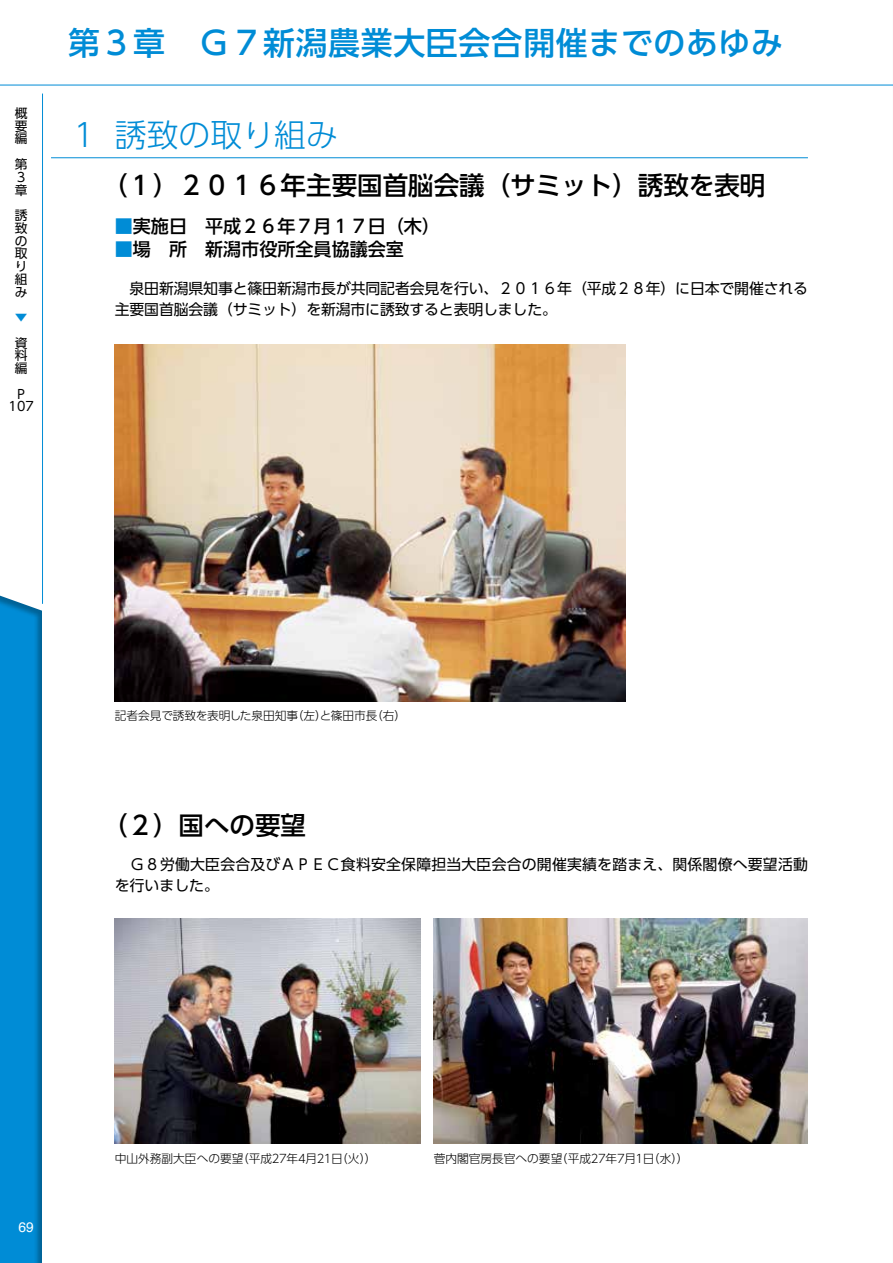
<style>
.page{position:relative;width:893px;height:1263px;background:#fff}
.page>*{position:absolute;margin:0;border:0;box-sizing:border-box;transform-origin:0 0}
.t1{font:500 31.95px "UD Shin Go Pr 6";letter-spacing:.02em;color:#008cd6}
.t2{font:300 31.95px "UD Shin Go Pr 6";color:#008cd6}
.t3{font:500 25.5px "UD Shin Go Pr 6";color:#000}
.t4{font:500 18px "UD Shin Go Pr 6";color:#000}
.t5{font:14.85px/21.3px "UD Shin Go Pr 6";letter-spacing:-.01em;color:#000}
.t6{font:14.85px/21.3px "UD Shin Go Pr 6";letter-spacing:.015em;color:#000}
.t7{font:13.8px "Helvetica";color:#fff}
.t8{font:12.75px/12.8px "UD Shin Go Pr 6";color:#000;text-align:justify}
.t9{font:12.75px "UD Shin Go Pr 6";color:#008cd6}
.t10{font:300 11.7px "UD Shin Go Pr 6";color:#000}
.s1{color:#008cd6}
</style>
<div class="page">
<div style="left:0;top:0;width:893px;height:1263px;background:#000;opacity:.3"></div>
<div style="left:43px;top:0;width:850px;height:1263px;background:#fff"></div>
<svg style="left:0;top:0;width:47px;height:612px"></svg>
<hr style="left:51px;top:157px;width:757px;height:1px;background:#008cd6">
<img style="left:115px;top:918px;width:306px;height:226px">
<img style="left:434px;top:918px;width:374px;height:226px">
<img style="left:115px;top:344px;width:510px;height:358px">
<hr style="left:42px;top:94px;width:1px;height:510px;background:#008cd6">
<hr style="left:0;top:85px;width:893px;height:1px;background:#008cd6">
<p class="t8" style="left:15px;top:106px;width:14px">概要編</p>
<p class="t8" style="left:15px;top:157px;width:14px;text-align:left">第<br>３章</p>
<p class="t8" style="left:15px;top:208px;width:14px;text-align:left">誘致の取り組み</p>
<p class="t9" style="left:15px;top:307px;width:14px">▼</p>
<p class="t8" style="left:15px;top:336px;width:14px">資料編</p>
<p class="t8" style="left:9px;top:387px;width:27px;text-align:center">Ｐ<br>107</p>
<h1 class="t1" style="left:68px;top:17px;width:716px">第３章　Ｇ７新潟農業大臣会合開催までのあゆみ</h1>
<h1 class="t2" style="left:68px;top:109px;width:272px">１ 誘致の取り組み</h1>
<h2 class="t3" style="left:102px;top:164px;width:665px">（１）２０１６年主要国首脳会議（サミット）誘致を表明</h2>
<h3 class="t4" style="left:115px;top:211px;width:327px"><span class="s1">■</span>実施日　平成２６年７月１７日（木）</h3>
<h3 class="t4" style="left:115px;top:235px;width:291px"><span class="s1">■</span>場　所　新潟市役所全員協議会室</h3>
<p class="t5" style="left:115px;top:277px;width:695px">　泉田新潟県知事と篠田新潟市長が共同記者会見を行い、２０１６年（平成２８年）に日本で開催される主要国首脳会議（サミット）を新潟市に誘致すると表明しました。</p>
<p class="t10" style="left:115px;top:706px;width:293px">記者会見で誘致を表明した泉田知事（左）と篠田市長（右）</p>
<h2 class="t3" style="left:102px;top:804px;width:206px">（２）国への要望</h2>
<p class="t6" style="left:115px;top:853px;width:695px">　Ｇ８労働大臣会合及びＡＰＥＣ食料安全保障担当大臣会合の開催実績を踏まえ、関係閣僚へ要望活動を行いました。</p>
<p class="t7" style="left:19px;top:1217px;width:17px">69</p>
<p class="t10" style="left:115px;top:1149px;width:263px">中山外務副大臣への要望（平成２７年４月２１日（火））</p>
<p class="t10" style="left:434px;top:1149px;width:256px">菅内閣官房長官への要望（平成２７年７月１日（水））</p>
</div>
